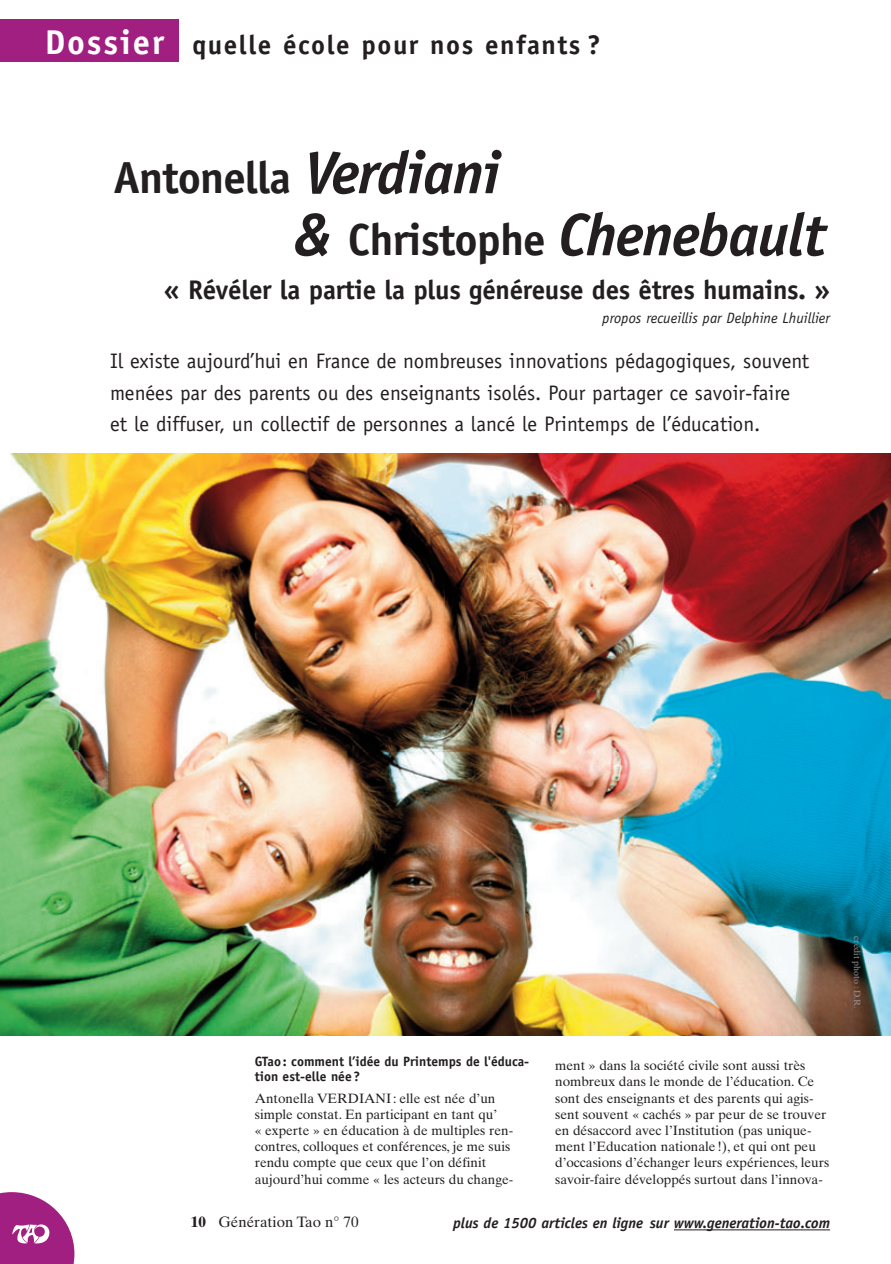
<style>
.page{position:relative;width:891px;height:1264px;background:#fff}
.page>*{position:absolute;margin:0;border:0;box-sizing:border-box;transform-origin:0 0}
.t1{font:italic 700 60px "Officina Sans";letter-spacing:-.02em;color:#231f20}
.t2{font:700 45px "Officina Sans";letter-spacing:-.02em;color:#231f20}
.t3{font:700 27px "Officina Sans";letter-spacing:-.01em;color:#231f20}
.t4{font:700 27px "Officina Sans";letter-spacing:.055em;color:#231f20}
.t5{font:21px/31.5px "Officina Sans";color:#231f20}
.t6{font:italic 700 15px "Officina Sans";color:#231f20}
.t7{font:italic 15px "Officina Sans";color:#231f20}
.t8{font:15px "Times Ten";color:#231f20}
.t9{font:13.5px/16.2px "Times Ten";color:#231f20}
.t10{font:700 13.5px/15px "Officina Sans";color:#231f20}
.t11{font:9px "Times Ten";color:#939598}
.s1{font-size:34.5px;color:#fff}
.s2{font-style:italic;font-size:60px}
.s3{font-style:normal;font-size:45px}
.s4{font-weight:700}
</style>
<div class="page">
<hr style="left:674px;top:1229px;width:156px;height:1px;background:#231f20">
<div style="left:0;top:20px;width:179px;height:42px;background:#a11f80"></div>
<img style="left:0;top:454px;width:891px;height:581px">
<svg style="left:0;top:1192px;width:74px;height:72px"></svg>
<h3 class="t4" style="left:45px;top:35px;width:557px"><span class="s1">Dossier</span> quelle école pour nos enfants ?</h3>
<h2 class="t2" style="left:113px;top:161px;width:388px">Antonella <span class="s2">Verdiani</span></h2>
<h1 class="t1" style="left:293px;top:212px;width:535px">&amp; <span class="s3">Christophe</span> Chenebault</h1>
<h3 class="t3" style="left:164px;top:279px;width:668px">« Révéler la partie la plus généreuse des êtres humains. »</h3>
<p class="t7" style="left:603px;top:312px;width:229px">propos recueillis par Delphine Lhuillier</p>
<p class="t5" style="left:110px;top:347px;width:701px">Il existe aujourd’hui en France de nombreuses innovations pédagogiques, souvent menées par des parents ou des enseignants isolés. Pour partager ce savoir-faire et le diffuser, un collectif de personnes a lancé le Printemps de l’éducation.</p>
<p class="t10" style="left:255px;top:1055px;width:276px">GTao: comment l’idée du Printemps de l'éduca&shy;tion est-elle née?</p>
<p class="t9" style="left:255px;top:1091px;width:260px">Antonella VERDIANI : elle est née d’un simple constat. En participant en tant qu’<br>« experte » en éducation à de multiples ren&shy;contres, colloques et conférences, je me suis rendu compte que ceux que l’on définit aujourd’hui comme « les acteurs du change-</p>
<p class="t9" style="left:555px;top:1058px;width:276px">ment » dans la société civile sont aussi très nombreux dans le monde de l’éducation. Ce sont des enseignants et des parents qui agis&shy;sent souvent « cachés » par peur de se trouver en désaccord avec l’Institution (pas unique&shy;ment l’Education nationale !), et qui ont peu d’occasions d’échanger leurs expériences, leurs savoir-faire développés surtout dans l’innova-</p>
<p class="t8" style="left:191px;top:1216px;width:169px"><span class="s4">10</span> Génération Tao n° 70</p>
<p class="t6" style="left:453px;top:1217px;width:378px">plus de 1500 articles en ligne sur www.generation-tao.com</p>
<p class="t11" style="left:861px;top:936px;width:73px;rotate:90deg">crédit photo : D.R.</p>
</div>
